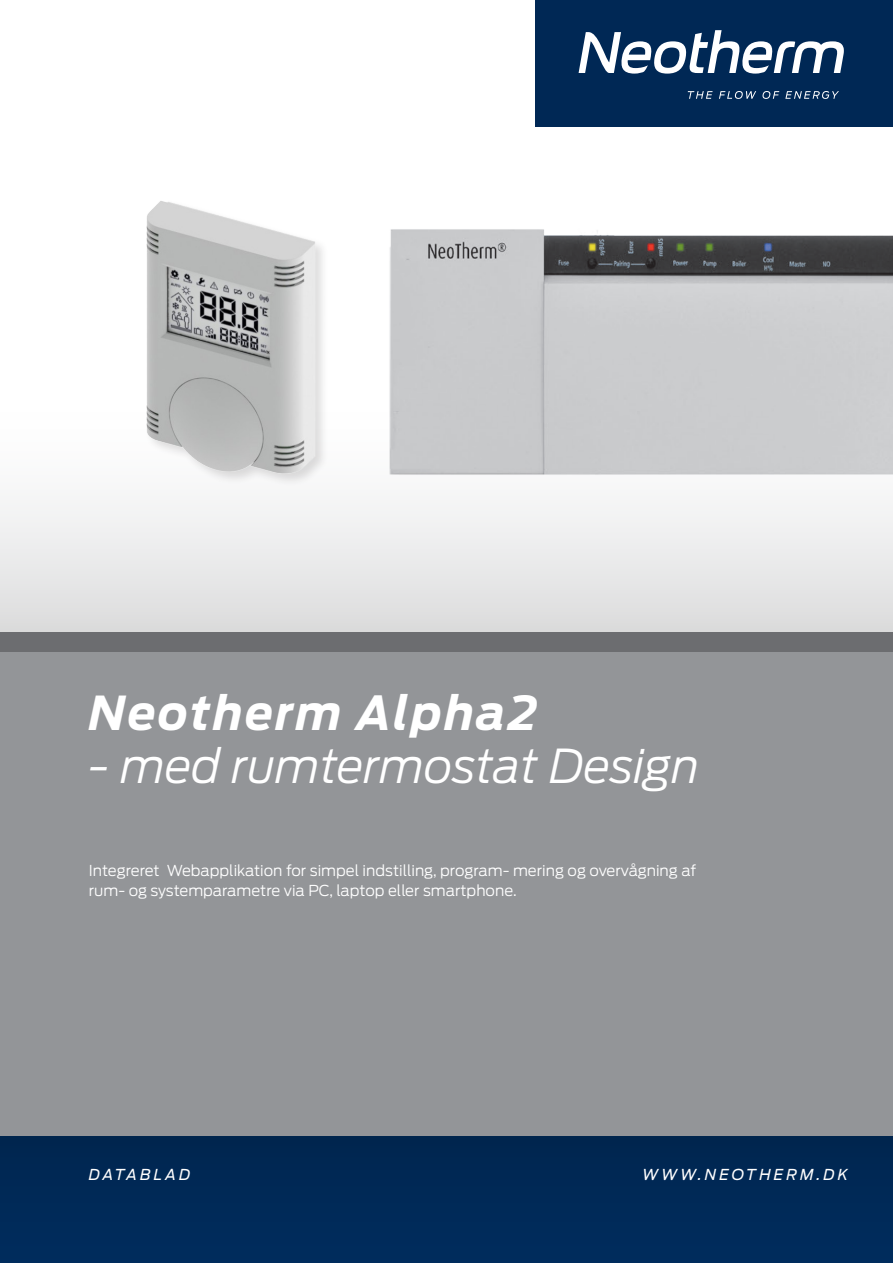
<style>
.page{position:relative;width:893px;height:1263px;background:#fff}
.page>*{position:absolute;margin:0;border:0;box-sizing:border-box;transform-origin:0 0}
.t1{font:italic 300 46.5px "Antenna";color:#fff}
.t2{font:italic 700 46.5px "Antenna";letter-spacing:.05em;color:#fff}
.t3{font:300 15px "Antenna";color:#fff}
.t4{font:italic 15px "Antenna";letter-spacing:.2em;color:#fff}
</style>
<div class="page">
<svg style="left:0;top:503px;width:893px;height:129px"></svg>
<div style="left:0;top:632px;width:893px;height:21px;background:#6c6d70"></div>
<div style="left:0;top:653px;width:893px;height:610px;background:#939598"></div>
<div style="left:536px;top:0;width:357px;height:126px;background:#002855"></div>
<svg style="left:688px;top:91px;width:151px;height:8px"></svg>
<svg style="left:579px;top:30px;width:265px;height:44px"></svg>
<div style="left:0;top:1137px;width:893px;height:126px;background:#002957"></div>
<img style="left:146px;top:201px;width:178px;height:283px">
<img style="left:389px;top:229px;width:504px;height:246px">
<p class="t2" style="left:89px;top:686px;width:450px">Neotherm Alpha2</p>
<p class="t1" style="left:89px;top:738px;width:612px">- med rumtermostat Design</p>
<p class="t3" style="left:89px;top:862px;width:609px">Integreret Webapplikation for simpel indstilling, program- mering og overvågning af</p>
<p class="t3" style="left:89px;top:881px;width:429px">rum- og systemparametre via PC, laptop eller smartphone.</p>
<p class="t4" style="left:89px;top:1166px;width:103px">DATABLAD</p>
<p class="t4" style="left:642px;top:1166px;width:207px">WWW.NEOTHERM.DK</p>
</div>
